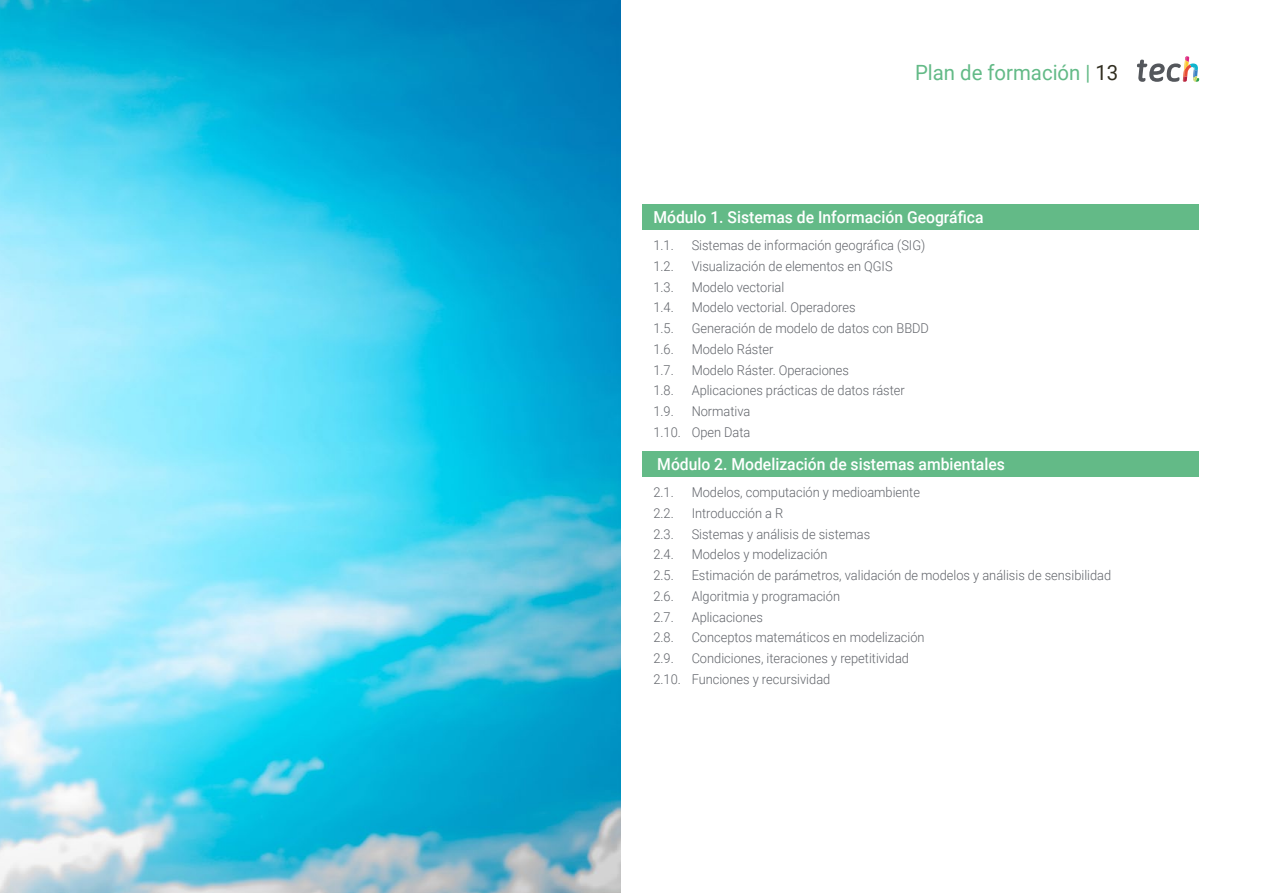
<style>
.page{position:relative;width:1263px;height:893px;background:#fff}
.page>*{position:absolute;margin:0;border:0;box-sizing:border-box;transform-origin:0 0}
.t1{font:21px "Roboto";color:#63ba87}
.t2{font:500 16.5px "Roboto";color:#fff;scale:.95 1}
.t3{font:300 13.5px/20.7px "Roboto";color:#61646a;text-align:right;scale:.95 1}
.s1{color:#312e20}
</style>
<div class="page">
<img style="left:0;top:0;width:621px;height:893px">
<div style="left:642px;top:204px;width:557px;height:25px;background:#63ba87"></div>
<div style="left:642px;top:451px;width:557px;height:25px;background:#63ba87"></div>
<svg style="left:1137px;top:56px;width:62px;height:26px"></svg>
<h1 class="t1" style="left:915px;top:57px;width:205px">Plan de formación | <span class="s1">13</span></h1>
<p class="t2" style="left:653px;top:206px;width:349px">Módulo 1. Sistemas de Información Geográfica</p>
<p class="t3" style="left:653px;top:235px;width:23px">1.1.</p>
<p class="t3" style="left:692px;top:235px;width:247px">Sistemas de información geográfica (SIG)</p>
<p class="t3" style="left:653px;top:255px;width:23px">1.2.</p>
<p class="t3" style="left:692px;top:255px;width:213px">Visualización de elementos en QGIS</p>
<p class="t3" style="left:653px;top:276px;width:23px">1.3.</p>
<p class="t3" style="left:692px;top:276px;width:99px">Modelo vectorial</p>
<p class="t3" style="left:653px;top:297px;width:23px">1.4.</p>
<p class="t3" style="left:692px;top:297px;width:174px">Modelo vectorial. Operadores</p>
<p class="t3" style="left:653px;top:318px;width:23px">1.5.</p>
<p class="t3" style="left:692px;top:318px;width:251px">Generación de modelo de datos con BBDD</p>
<p class="t3" style="left:653px;top:338px;width:23px">1.6.</p>
<p class="t3" style="left:692px;top:338px;width:88px">Modelo Ráster</p>
<p class="t3" style="left:653px;top:359px;width:23px">1.7.</p>
<p class="t3" style="left:692px;top:359px;width:167px">Modelo Ráster. Operaciones</p>
<p class="t3" style="left:653px;top:380px;width:23px">1.8.</p>
<p class="t3" style="left:692px;top:380px;width:226px">Aplicaciones prácticas de datos ráster</p>
<p class="t3" style="left:653px;top:401px;width:23px">1.9.</p>
<p class="t3" style="left:653px;top:401px;width:104px">Normativa<br>1.10. Open Data</p>
<p class="t2" style="left:657px;top:453px;width:367px">Módulo 2. Modelización de sistemas ambientales</p>
<p class="t3" style="left:653px;top:482px;width:23px">2.1.</p>
<p class="t3" style="left:692px;top:482px;width:242px">Modelos, computación y medioambiente</p>
<p class="t3" style="left:653px;top:502px;width:23px">2.2.</p>
<p class="t3" style="left:692px;top:502px;width:98px">Introducción a R</p>
<p class="t3" style="left:653px;top:523px;width:23px">2.3.</p>
<p class="t3" style="left:692px;top:523px;width:189px">Sistemas y análisis de sistemas</p>
<p class="t3" style="left:653px;top:544px;width:23px">2.4.</p>
<p class="t3" style="left:692px;top:544px;width:144px">Modelos y modelización</p>
<p class="t3" style="left:653px;top:565px;width:23px">2.5.</p>
<p class="t3" style="left:692px;top:565px;width:443px">Estimación de parámetros, validación de modelos y análisis de sensibilidad</p>
<p class="t3" style="left:653px;top:585px;width:23px">2.6.</p>
<p class="t3" style="left:692px;top:585px;width:158px">Algoritmia y programación</p>
<p class="t3" style="left:653px;top:606px;width:23px">2.7.</p>
<p class="t3" style="left:692px;top:606px;width:76px">Aplicaciones</p>
<p class="t3" style="left:653px;top:627px;width:23px">2.8.</p>
<p class="t3" style="left:692px;top:627px;width:247px">Conceptos matemáticos en modelización</p>
<p class="t3" style="left:653px;top:648px;width:23px">2.9.</p>
<p class="t3" style="left:653px;top:648px;width:271px;text-align:left;text-indent:38px">Condiciones, iteraciones y repetitividad<br>2.10. Funciones y recursividad</p>
</div>
